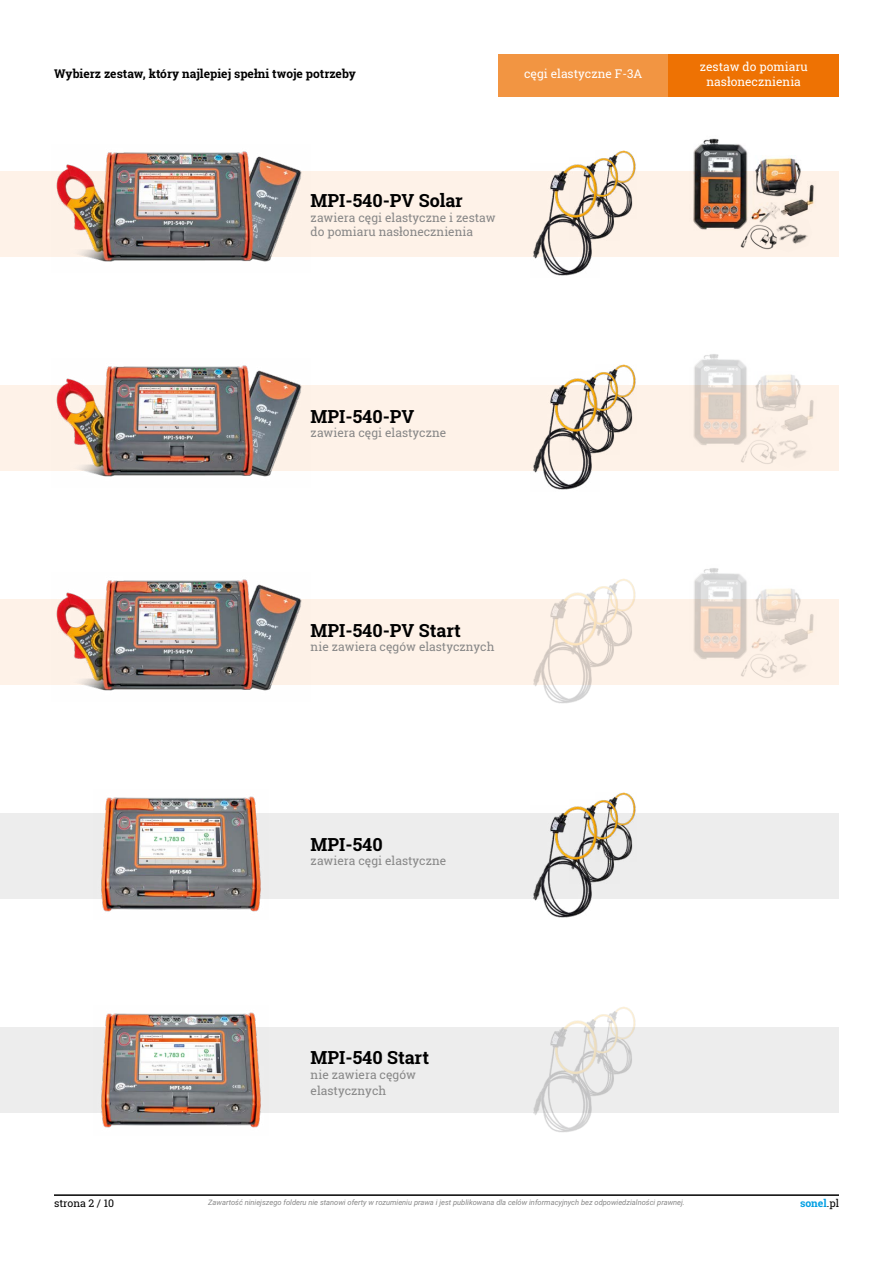
<style>
.page{position:relative;width:893px;height:1263px;background:#fff}
.page>*{position:absolute;margin:0;border:0;box-sizing:border-box;transform-origin:0 0}
.t1{font:700 18px "Roboto Slab";color:#000}
.t2{font:12px/14.4px "Roboto Slab";color:#878787}
.t3{font:12px/14.4px "Roboto Slab";color:#fff;text-align:center}
.t4{font:700 12px "Roboto Slab";color:#000}
.t5{font:10.5px "Roboto Slab";color:#000}
.t6{font:700 10.5px "Roboto Slab";color:#009fe3}
.t7{font:italic 7.5px "Roboto";color:#878787}
.s1{font-weight:400;color:#000}
</style>
<div class="page">
<hr style="left:54px;top:1194px;width:785px;height:2px;background:#000">
<div style="left:0;top:171px;width:839px;height:85px;background:#fef2e8"></div>
<div style="left:0;top:385px;width:839px;height:85px;background:#fef2e8"></div>
<img style="left:755px;top:158px;width:46px;height:38px">
<img style="left:693px;top:138px;width:55px;height:92px">
<img style="left:750px;top:202px;width:23px;height:20px">
<img style="left:773px;top:181px;width:41px;height:35px">
<img style="left:773px;top:216px;width:35px;height:28px">
<img style="left:737px;top:222px;width:45px;height:28px">
<div style="left:0;top:599px;width:839px;height:85px;background:#fef2e8"></div>
<div style="left:0;top:813px;width:839px;height:85px;background:#ededed"></div>
<img style="left:612px;top:150px;width:24px;height:67px">
<img style="left:593px;top:157px;width:27px;height:82px">
<img style="left:530px;top:163px;width:69px;height:113px">
<img style="left:51px;top:151px;width:260px;height:111px">
<img style="left:51px;top:365px;width:260px;height:112px">
<img style="left:51px;top:579px;width:260px;height:112px">
<img style="left:94px;top:796px;width:174px;height:116px">
<div style="left:0;top:1027px;width:839px;height:86px;background:#ededed"></div>
<div style="left:498px;top:54px;width:170px;height:43px;background:#f29542"></div>
<div style="left:668px;top:54px;width:171px;height:43px;background:#ee7203"></div>
<img style="left:612px;top:364px;width:24px;height:68px">
<img style="left:593px;top:371px;width:27px;height:82px">
<img style="left:530px;top:377px;width:69px;height:113px">
<img style="left:755px;top:374px;width:46px;height:37px">
<img style="left:693px;top:354px;width:54px;height:91px">
<img style="left:751px;top:424px;width:22px;height:13px">
<img style="left:773px;top:396px;width:41px;height:35px">
<img style="left:782px;top:440px;width:25px;height:19px">
<img style="left:737px;top:437px;width:45px;height:27px">
<img style="left:613px;top:579px;width:23px;height:67px">
<img style="left:594px;top:585px;width:26px;height:82px">
<img style="left:530px;top:591px;width:69px;height:113px">
<img style="left:755px;top:588px;width:46px;height:37px">
<img style="left:693px;top:568px;width:54px;height:91px">
<img style="left:751px;top:638px;width:22px;height:13px">
<img style="left:773px;top:610px;width:41px;height:35px">
<img style="left:782px;top:654px;width:25px;height:19px">
<img style="left:737px;top:651px;width:45px;height:27px">
<img style="left:612px;top:793px;width:24px;height:67px">
<img style="left:594px;top:799px;width:26px;height:83px">
<img style="left:530px;top:805px;width:69px;height:113px">
<img style="left:613px;top:1007px;width:23px;height:67px">
<img style="left:594px;top:1013px;width:26px;height:83px">
<img style="left:533px;top:1019px;width:66px;height:113px">
<img style="left:101px;top:1012px;width:160px;height:116px">
<p class="t4" style="left:54px;top:66px;width:303px">Wybierz zestaw, który najlepiej spełni twoje potrzeby</p>
<p class="t3" style="left:524px;top:67px;width:120px">cęgi elastyczne F-3A</p>
<p class="t3" style="left:700px;top:60px;width:109px">zestaw do pomiaru nasłonecznienia</p>
<h1 class="t1" style="left:311px;top:188px;width:154px">MPI-540-PV Solar</h1>
<p class="t2" style="left:311px;top:210px;width:187px">zawiera cęgi elastyczne i zestaw do pomiaru nasłonecznienia</p>
<h1 class="t1" style="left:311px;top:404px;width:105px">MPI-540-PV</h1>
<p class="t2" style="left:311px;top:426px;width:137px">zawiera cęgi elastyczne</p>
<h1 class="t1" style="left:311px;top:618px;width:152px">MPI-540-PV Start</h1>
<p class="t2" style="left:311px;top:640px;width:185px">nie zawiera cęgów elastycznych</p>
<h1 class="t1" style="left:311px;top:832px;width:74px">MPI-540</h1>
<p class="t2" style="left:311px;top:854px;width:137px">zawiera cęgi elastyczne</p>
<h1 class="t1" style="left:311px;top:1045px;width:120px">MPI-540 Start</h1>
<p class="t2" style="left:311px;top:1066px;width:107px;line-height:16.5px">nie zawiera cęgów elastycznych</p>
<p class="t5" style="left:54px;top:1196px;width:62px">strona 2 / 10</p>
<p class="t7" style="left:208px;top:1197px;width:478px">Zawartość niniejszego folderu nie stanowi oferty w rozumieniu prawa i jest publikowana dla celów informacyjnych bez odpowiedzialności prawnej.</p>
<p class="t6" style="left:800px;top:1196px;width:40px">sonel<span class="s1">.pl</span></p>
</div>
